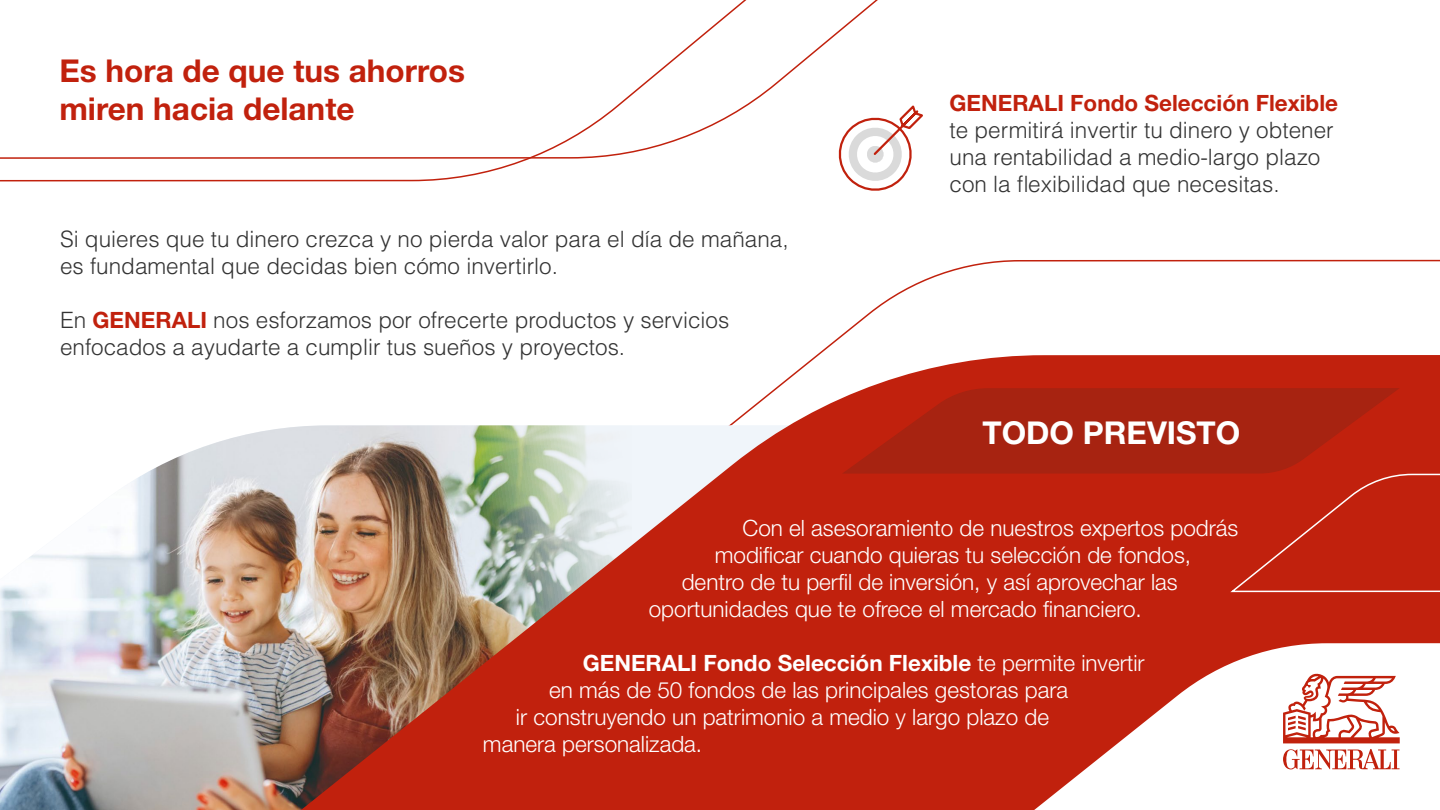
<style>
.page{position:relative;width:1440px;height:810px;background:#fff}
.page>*{position:absolute;margin:0;border:0;box-sizing:border-box;transform-origin:0 0}
.t1{font:700 31.5px/37.8px "Helvetica Neue LT Std";color:#c1210d}
.t2{font:700 31.5px "Helvetica Neue LT Std";color:#fff}
.t3{font:300 22.5px/27px "Helvetica LT Std";color:#333}
.t4{font:300 22.5px "Helvetica Neue LT Std";color:#fff}
.t5{font:700 22.5px "Helvetica Neue LT Std";color:#fff}
.t6{font:700 22.5px "Helvetica Neue LT Std";color:#c1210d}
.s1{font-family:"Helvetica Neue LT Std";font-weight:700;color:#c1210d}
.s2{font-weight:300}
</style>
<div class="page">
<svg style="left:816px;top:259px;width:624px;height:96px"></svg>
<img style="left:0;top:529px;width:127px;height:281px">
<img style="left:127px;top:355px;width:1313px;height:455px">
<svg style="left:881px;top:640px;width:559px;height:170px"></svg>
<svg style="left:1283px;top:749px;width:117px;height:20px"></svg>
<svg style="left:1283px;top:673px;width:117px;height:70px"></svg>
<svg style="left:0;top:160px;width:527px;height:22px"></svg>
<svg style="left:839px;top:160px;width:73px;height:31px"></svg>
<svg style="left:842px;top:388px;width:558px;height:86px;background:#ac2310"></svg>
<svg style="left:0;top:0;width:923px;height:160px"></svg>
<div style="left:1230px;top:473px;width:210px;height:121px;background:#c1210d"></div>
<h1 class="t1" style="left:59px;top:52px;width:407px">Es hora de que tus ahorros miren hacia delante</h1>
<p class="t3" style="left:60px;top:225px;width:730px">Si quieres que tu dinero crezca y no pierda valor para el día de mañana, es fundamental que decidas bien cómo invertirlo.</p>
<p class="t3" style="left:60px;top:306px;width:671px">En <span class="s1">GENERALI</span> nos esforzamos por ofrecerte productos y servicios enfocados a ayudarte a cumplir tus sueños y proyectos.</p>
<p class="t6" style="left:950px;top:89px;width:390px">GENERALI Fondo Selección Flexible</p>
<p class="t3" style="left:950px;top:117px;width:386px">te permitirá invertir tu dinero y obtener una rentabilidad a medio-largo plazo con la flexibilidad que necesitas.</p>
<h1 class="t2" style="left:983px;top:413px;width:259px">TODO PREVISTO</h1>
<p class="t4" style="left:742px;top:514px;width:497px">Con el asesoramiento de nuestros expertos podrás</p>
<p class="t4" style="left:715px;top:541px;width:478px">modificar cuando quieras tu selección de fondos,</p>
<p class="t4" style="left:682px;top:568px;width:497px">dentro de tu perfil de inversión, y así aprovechar las</p>
<p class="t4" style="left:649px;top:595px;width:495px">oportunidades que te ofrece el mercado financiero.</p>
<p class="t5" style="left:583px;top:649px;width:563px">GENERALI Fondo Selección Flexible <span class="s2">te permite invertir</span></p>
<p class="t4" style="left:549px;top:676px;width:521px">en más de 50 fondos de las principales gestoras para</p>
<p class="t4" style="left:516px;top:703px;width:535px">ir construyendo un patrimonio a medio y largo plazo de</p>
<p class="t4" style="left:483px;top:730px;width:221px">manera personalizada.</p>
</div>
